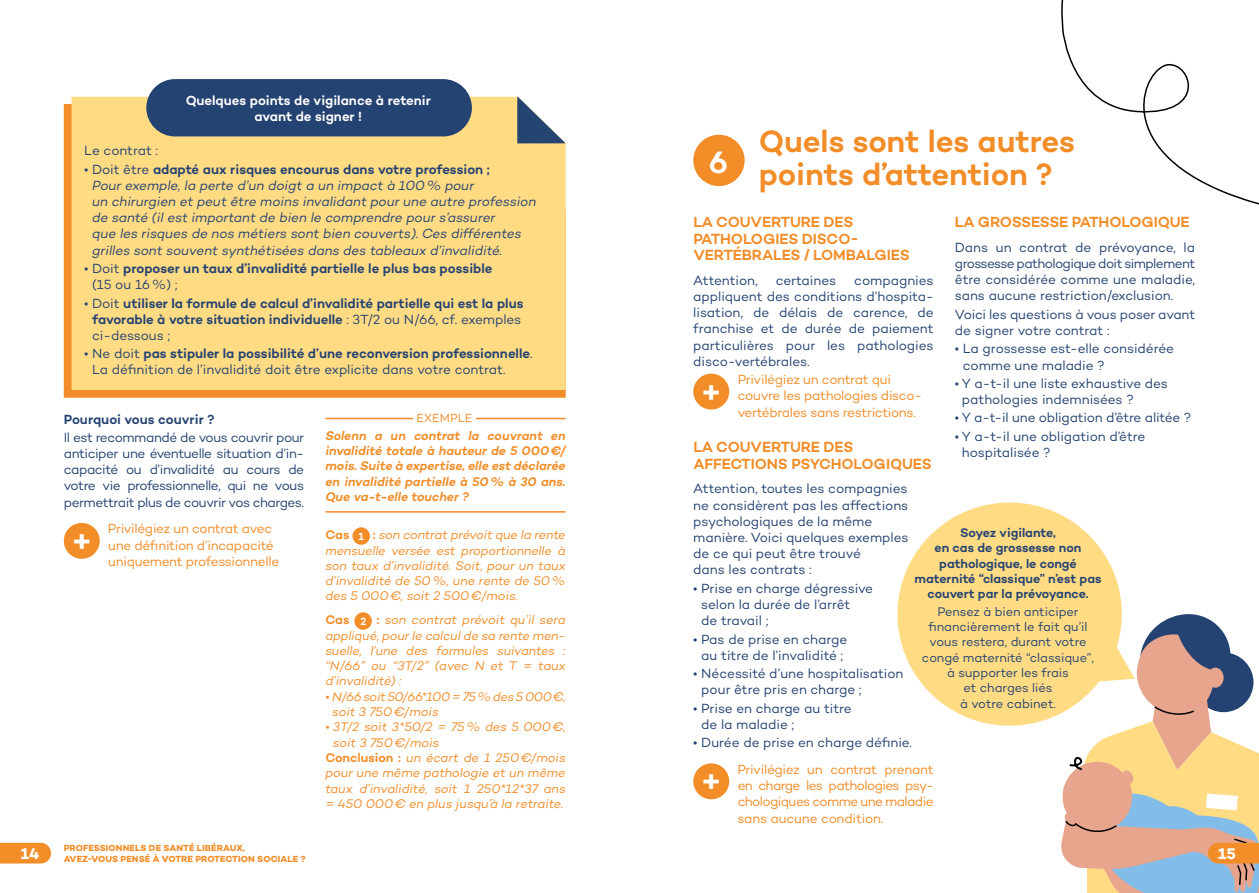
<style>
.page{position:relative;width:1259px;height:893px;background:#fff}
.page>*{position:absolute;margin:0;border:0;box-sizing:border-box;transform-origin:0 0}
.t1{font:600 31.5px/33px "Campton";letter-spacing:-.005em;color:#f28d28}
.t2{font:600 31.5px "Campton";color:#fff}
.t3{font:700 15.75px "Campton";color:#fff}
.t4{font:600 15px/16.5px "Campton";letter-spacing:-.01em;color:#f28d28}
.t5{font:13.5px/16.2px "Campton";letter-spacing:-.005em;color:#254372}
.t6{font:italic 13.5px/16.2px "Campton";color:#254372}
.t7{font:13.5px/16.2px "Campton";letter-spacing:-.025em;color:#f28d28}
.t8{font:600 13.5px/16.2px "Campton";color:#254372}
.t9{font:600 13.5px/16.2px "Campton";color:#fff;text-align:center}
.t10{font:italic 12.75px/15.3px "Campton";letter-spacing:-.005em;color:#f28d28;text-align:justify}
.t11{font:italic 600 12.75px/15.3px "Campton";color:#f28d28;text-align:justify}
.t12{font:12.75px/15.3px "Campton";letter-spacing:-.005em;color:#254372;text-align:center}
.t13{font:600 12.75px/15.3px "Campton";color:#254372;text-align:center}
.t14{font:italic 12.75px/15.3px "Campton";letter-spacing:-.025em;color:#f28d28}
.t15{font:12px "Campton";letter-spacing:.01em;color:#f28d28}
.t16{font:700 9px "Campton";letter-spacing:.005em;color:#f28d28}
.s1{font-style:normal}
.s2{font-weight:600;font-style:normal}
.s3{font-weight:400}
.s4{font-weight:600}
.s5{font-weight:600;font-style:normal;font-size:10.65px;color:#fff}
</style>
<div class="page">
<svg style="left:897px;top:502px;width:225px;height:224px;fill:#ffdb84"></svg>
<svg style="left:0;top:843px;width:51px;height:20px"></svg>
<svg style="left:64px;top:104px;width:502px;height:294px;background:#f2912f"></svg>
<div style="left:72px;top:97px;width:494px;height:293px;background:#ffdb84"></div>
<svg style="left:517px;top:97px;width:49px;height:46px"></svg>
<div style="left:146px;top:79px;width:326px;height:57px;background:#254372;border-radius:29px"></div>
<div style="left:64px;top:523px;width:36px;height:36px;background:#f28d28;border-radius:50%"></div>
<hr style="left:325px;top:418px;width:88px;height:1px;background:#f28d28">
<hr style="left:476px;top:418px;width:90px;height:1px;background:#f28d28">
<hr style="left:325px;top:511px;width:241px;height:2px;background:#f28d28">
<div style="left:352px;top:527px;width:18px;height:18px;background:#f28d28;border-radius:50%"></div>
<div style="left:354px;top:612px;width:18px;height:18px;background:#f28d28;border-radius:50%"></div>
<svg style="left:1057px;top:614px;width:202px;height:279px"></svg>
<div style="left:693px;top:374px;width:36px;height:36px;background:#f28d28;border-radius:50%"></div>
<div style="left:693px;top:763px;width:36px;height:36px;background:#f28d28;border-radius:50%"></div>
<div style="left:693px;top:135px;width:51px;height:51px;background:#f28d28;border-radius:50%"></div>
<svg style="left:1061px;top:0;width:198px;height:205px"></svg>
<p class="t9" style="left:186px;top:92px;width:247px">Quelques points de vigilance à retenir avant de signer !</p>
<p class="t5" style="left:84px;top:142px;width:75px">Le contrat :</p>
<p class="t6" style="left:92px;top:161px;width:446px;text-indent:-8px"><span class="s1">• Doit être</span> <span class="s2">adapté aux risques encourus dans votre profession ;<br></span>Pour exemple, la perte d’un doigt a un impact à 100% pour<br>un chirurgien et peut être moins invalidant pour une autre profession de santé (il est important de bien le comprendre pour s’assurer<br>que les risques de nos métiers sont bien couverts). Ces différentes grilles sont souvent synthétisées dans des tableaux d’invalidité.</p>
<p class="t8" style="left:92px;top:260px;width:402px;text-indent:-8px"><span class="s3">• Doit</span> proposer un taux d’invalidité partielle le plus bas possible <span class="s3">(15 ou 16%) ;</span></p>
<p class="t8" style="left:92px;top:295px;width:433px;text-indent:-8px"><span class="s3">• Doit</span> utiliser la formule de calcul d’invalidité partielle qui est la plus favorable à votre situation individuelle <span class="s3">: 3T/2 ou N/66, cf. exemples ci-dessous ;</span></p>
<p class="t5" style="left:92px;top:345px;width:442px;text-indent:-8px">• Ne doit <span class="s4">pas stipuler la possibilité d’une reconversion professionnelle</span>.<br>La définition de l’invalidité doit être explicite dans votre contrat.</p>
<p class="t8" style="left:64px;top:410px;width:152px">Pourquoi vous couvrir ?</p>
<p class="t5" style="left:64px;top:429px;width:242px;text-align:justify">Il est recommandé de vous couvrir pour anticiper une éventuelle situation d’in&shy;capacité ou d’invalidité au cours de votre vie professionnelle, qui ne vous permettrait plus de couvrir vos charges.</p>
<h1 class="t2" style="left:71px;top:521px;width:23px">+</h1>
<p class="t7" style="left:108px;top:520px;width:173px">Privilégiez un contrat avec une définition d’incapacité uniquement professionnelle</p>
<p class="t16" style="left:64px;top:842px;width:183px">PROFESSIONNELS DE SANTÉ LIBÉRAUX,</p>
<p class="t3" style="left:21px;top:844px;width:20px">14</p>
<p class="t16" style="left:64px;top:853px;width:243px">AVEZ-VOUS PENSÉ À VOTRE PROTECTION SOCIALE ?</p>
<p class="t15" style="left:416px;top:411px;width:57px">EXEMPLE</p>
<p class="t11" style="left:325px;top:427px;width:242px">Solenn a un contrat la couvrant en invalidité totale à hauteur de 5 000€/ mois. Suite à expertise, elle est déclarée en invalidité partielle à 50% à 30 ans.<br>Que va-t-elle toucher ?</p>
<p class="t10" style="left:325px;top:527px;width:242px"><span class="s2">Cas</span> <span class="s5">1</span> <span class="s2">:</span> son contrat prévoit que la rente mensuelle versée est proportionnelle à son taux d’invalidité. Soit, pour un taux d’invalidité de 50%, une rente de 50% des 5 000€, soit 2 500€/mois.</p>
<p class="t10" style="left:325px;top:612px;width:242px"><span class="s2">Cas</span> <span class="s5">2</span> <span class="s2">:</span> son contrat prévoit qu’il sera appliqué, pour le calcul de sa rente men&shy;suelle, l’une des formules suivantes : “N/66” ou “3T/2” (avec N et T = taux d’invalidité) :</p>
<p class="t14" style="left:332px;top:688px;width:235px;text-indent:-7px">• N/66 soit 50/66*100 = 75% des 5000€, soit 3 750€/mois</p>
<p class="t10" style="left:325px;top:719px;width:242px">• 3T/2 soit 3*50/2 = 75% des 5 000€,</p>
<p class="t10" style="left:333px;top:734px;width:108px">soit 3 750€/mois</p>
<p class="t10" style="left:325px;top:750px;width:242px"><span class="s2">Conclusion :</span> un écart de 1 250€/mois</p>
<p class="t10" style="left:325px;top:765px;width:242px">pour une même pathologie et un même</p>
<p class="t10" style="left:325px;top:780px;width:242px">taux d’invalidité, soit 1 250*12*37 ans</p>
<p class="t10" style="left:325px;top:795px;width:239px">= 450 000€ en plus jusqu’à la retraite.</p>
<h1 class="t2" style="left:709px;top:142px;width:21px">6</h1>
<h1 class="t1" style="left:758px;top:124px;width:318px">Quels sont les autres points d’attention ?</h1>
<p class="t4" style="left:693px;top:213px;width:218px">LA COUVERTURE DES<br>PATHOLOGIES DISCO-<br>VERTÉBRALES / LOMBALGIES</p>
<p class="t5" style="left:693px;top:272px;width:66px">Attention,</p>
<p class="t5" style="left:775px;top:272px;width:62px">certaines</p>
<p class="t4" style="left:955px;top:213px;width:236px">LA GROSSESSE PATHOLOGIQUE</p>
<p class="t5" style="left:955px;top:239px;width:242px;text-align:justify">Dans un contrat de prévoyance, la grossesse pathologique doit simplement être considérée comme une maladie, sans aucune restriction/exclusion.</p>
<p class="t5" style="left:955px;top:306px;width:242px">Voici les questions à vous poser avant de signer votre contrat :</p>
<p class="t5" style="left:963px;top:340px;width:213px;text-indent:-8px">• La grossesse est-elle considérée comme une maladie ?</p>
<p class="t5" style="left:962px;top:375px;width:208px;text-indent:-7px">• Y a-t-il une liste exhaustive des pathologies indemnisées ?</p>
<p class="t5" style="left:955px;top:409px;width:238px">• Y a-t-il une obligation d’être alitée ?</p>
<p class="t5" style="left:962px;top:428px;width:185px;text-indent:-7px">• Y a-t-il une obligation d’être hospitalisée ?</p>
<p class="t5" style="left:693px;top:272px;width:242px;text-align:justify;text-indent:161px">compagnies appliquent des conditions d’hospita&shy;lisation, de délais de carence, de franchise et de durée de paiement particulières pour les pathologies disco-vertébrales.</p>
<h1 class="t2" style="left:700px;top:372px;width:23px">+</h1>
<p class="t7" style="left:737px;top:371px;width:186px">Privilégiez un contrat qui couvre les pathologies disco&shy;vertébrales sans restrictions.</p>
<p class="t4" style="left:693px;top:439px;width:240px">LA COUVERTURE DES<br>AFFECTIONS PSYCHOLOGIQUES</p>
<p class="t5" style="left:693px;top:480px;width:217px">Attention, toutes les compagnies ne considèrent pas les affections psychologiques de la même manière. Voici quelques exemples de ce qui peut être trouvé<br>dans les contrats :</p>
<p class="t5" style="left:701px;top:580px;width:173px;text-indent:-8px">• Prise en charge dégressive selon la durée de l’arrêt<br>de travail ;</p>
<p class="t5" style="left:693px;top:630px;width:155px;text-align:center">• Pas de prise en charge au titre de l’invalidité ;</p>
<p class="t5" style="left:701px;top:665px;width:204px;text-indent:-8px">• Nécessité d’une hospitalisation pour être pris en charge ;</p>
<p class="t5" style="left:701px;top:700px;width:152px;text-indent:-8px">• Prise en charge au titre de la maladie ;</p>
<p class="t5" style="left:693px;top:734px;width:220px">• Durée de prise en charge définie.</p>
<h1 class="t2" style="left:700px;top:762px;width:23px">+</h1>
<p class="t7" style="left:737px;top:761px;width:198px;text-align:justify">Privilégiez un contrat prenant en charge les pathologies psy&shy;chologiques comme une maladie sans aucune condition.</p>
<p class="t13" style="left:914px;top:525px;width:189px">Soyez vigilante,<br>en cas de grossesse non pathologique, le congé maternité “classique” n’est pas couvert par la prévoyance.</p>
<p class="t12" style="left:922px;top:603px;width:174px">Pensez à bien anticiper financièrement le fait qu’il vous restera, durant votre congé maternité “classique”, à supporter les frais<br>et charges liés<br>à votre cabinet.</p>
<p class="t3" style="left:1218px;top:844px;width:19px">15</p>
</div>
